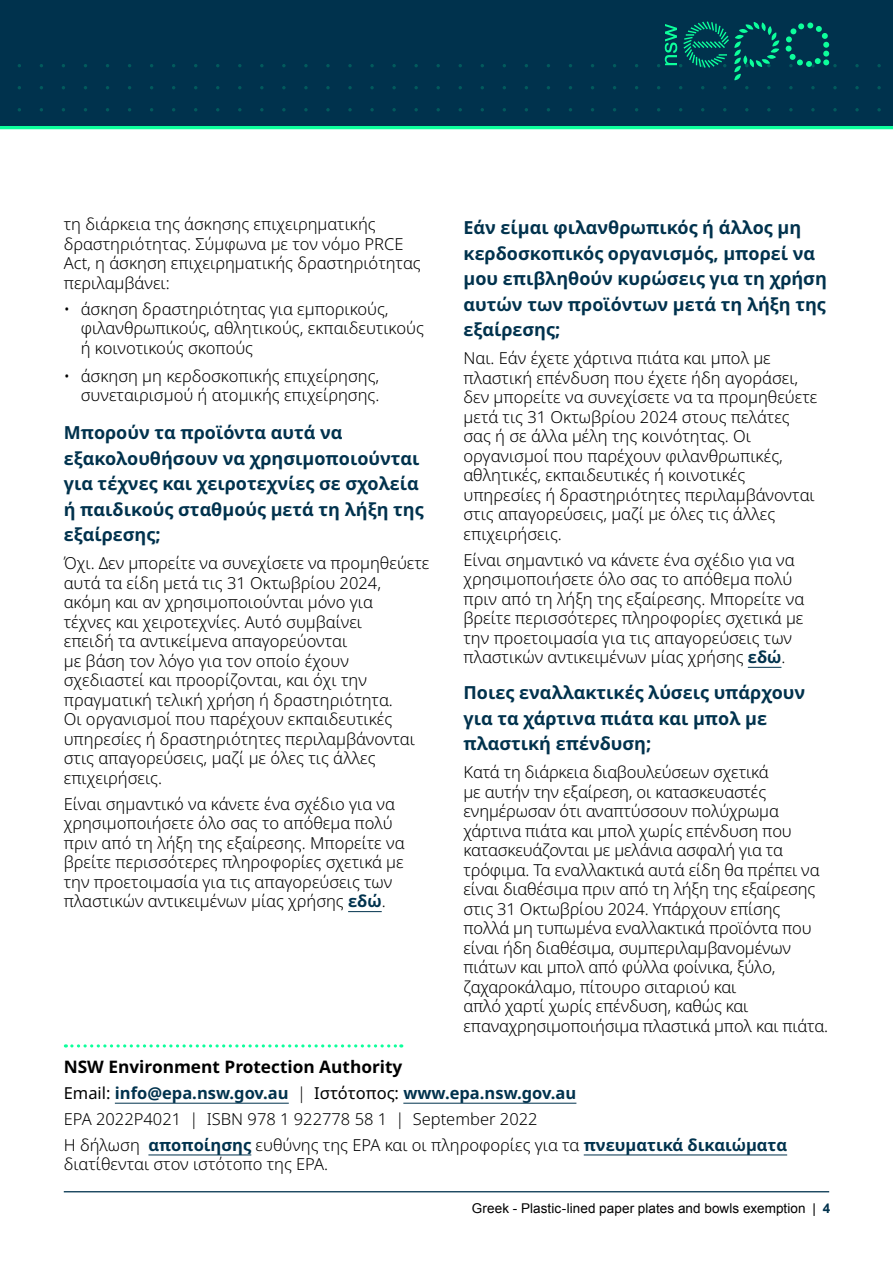
<style>
.page{position:relative;width:893px;height:1263px;background:#fff}
.page>*{position:absolute;margin:0;border:0;box-sizing:border-box;transform-origin:0 0}
.H3__Blue{font:700 18px/25.5px "Noto Sans";color:#00324d}
.t1{font:700 17.25px "Noto Sans";color:#000}
.Body{font:300 16.5px/19.5px "Noto Sans";color:#000}
.Body-2{font:700 16.5px "Noto Sans";color:#00324d}
.t2{font:13.5px "Arial";letter-spacing:.005em;color:#000}
.s1{font-weight:700;color:#00324d}
.s2{font-weight:400;color:#000}
.s3{font-weight:300;color:#000}
</style>
<div class="page">
<hr style="left:0;top:125px;width:893px;height:4px;background:#0dff9c">
<div style="left:0;top:0;width:893px;height:126px;background:#00324d"></div>
<svg style="left:17px;top:58px;width:864px;height:54px"></svg>
<hr style="left:64px;top:1191px;width:765px;height:1px;background:#00324d">
<svg style="left:665px;top:21px;width:164px;height:59px"></svg>
<hr style="left:348px;top:911px;width:34px;height:1px;background:#00324d">
<hr style="left:748px;top:667px;width:33px;height:1px;background:#00324d">
<svg style="left:72px;top:1044px;width:330px;height:3px"></svg>
<hr style="left:115px;top:1103px;width:174px;height:1px;background:#00324d">
<hr style="left:403px;top:1103px;width:173px;height:1px;background:#00324d">
<hr style="left:148px;top:1155px;width:103px;height:1px;background:#00324d">
<hr style="left:584px;top:1155px;width:203px;height:1px;background:#00324d">
<p class="Body" style="left:64px;top:215px;width:358px">τη διάρκεια της άσκησης επιχειρηματικής δραστηριότητας. Σύμφωνα με τον νόμο PRCE Act, η άσκηση επιχειρηματικής δραστηριότητας περιλαμβάνει:</p>
<p class="Body" style="left:81px;top:299px;width:345px;text-indent:-17px">• άσκηση δραστηριότητας για εμπορικούς, φιλανθρωπικούς, αθλητικούς, εκπαιδευτικούς ή κοινοτικούς σκοπούς</p>
<p class="Body" style="left:64px;top:366px;width:317px;text-align:right">• άσκηση μη κερδοσκοπικής επιχείρησης, συνεταιρισμού ή ατομικής επιχείρησης.</p>
<h3 class="H3__Blue" style="left:64px;top:421px;width:361px">Μπορούν τα προϊόντα αυτά να εξακολουθήσουν να χρησιμοποιούνται για τέχνες και χειροτεχνίες σε σχολεία ή παιδικούς σταθμούς μετά τη λήξη της εξαίρεσης;</h3>
<p class="Body" style="left:64px;top:554px;width:367px">Όχι. Δεν μπορείτε να συνεχίσετε να προμηθεύετε αυτά τα είδη μετά τις 31 Οκτωβρίου 2024, ακόμη και αν χρησιμοποιούνται μόνο για<br>τέχνες και χειροτεχνίες. Αυτό συμβαίνει<br>επειδή τα αντικείμενα απαγορεύονται<br>με βάση τον λόγο για τον οποίο έχουν σχεδιαστεί και προορίζονται, και όχι την πραγματική τελική χρήση ή δραστηριότητα.<br>Οι οργανισμοί που παρέχουν εκπαιδευτικές υπηρεσίες ή δραστηριότητες περιλαμβάνονται στις απαγορεύσεις, μαζί με όλες τις άλλες επιχειρήσεις.</p>
<p class="Body" style="left:64px;top:794px;width:342px">Είναι σημαντικό να κάνετε ένα σχέδιο για να χρησιμοποιήσετε όλο σας το απόθεμα πολύ πριν από τη λήξη της εξαίρεσης. Μπορείτε να βρείτε περισσότερες πληροφορίες σχετικά με την προετοιμασία για τις απαγορεύσεις των πλαστικών αντικειμένων μίας χρήσης <span class="s1">εδώ</span>.</p>
<h3 class="H3__Blue" style="left:463px;top:215px;width:365px">Εάν είμαι φιλανθρωπικός ή άλλος μη κερδοσκοπικός οργανισμός, μπορεί να μου επιβληθούν κυρώσεις για τη χρήση αυτών των προϊόντων μετά τη λήξη της εξαίρεσης;</h3>
<p class="Body" style="left:463px;top:349px;width:355px">Ναι. Εάν έχετε χάρτινα πιάτα και μπολ με πλαστική επένδυση που έχετε ήδη αγοράσει, δεν μπορείτε να συνεχίσετε να τα προμηθεύετε μετά τις 31 Οκτωβρίου 2024 στους πελάτες σας ή σε άλλα μέλη της κοινότητας. Οι οργανισμοί που παρέχουν φιλανθρωπικές, αθλητικές, εκπαιδευτικές ή κοινοτικές υπηρεσίες ή δραστηριότητες περιλαμβάνονται στις απαγορεύσεις, μαζί με όλες τις άλλες επιχειρήσεις.</p>
<p class="Body" style="left:463px;top:550px;width:342px">Είναι σημαντικό να κάνετε ένα σχέδιο για να χρησιμοποιήσετε όλο σας το απόθεμα πολύ πριν από τη λήξη της εξαίρεσης. Μπορείτε να βρείτε περισσότερες πληροφορίες σχετικά με την προετοιμασία για τις απαγορεύσεις των πλαστικών αντικειμένων μίας χρήσης <span class="s1">εδώ</span>.</p>
<h3 class="H3__Blue" style="left:463px;top:680px;width:343px">Ποιες εναλλακτικές λύσεις υπάρχουν για τα χάρτινα πιάτα και μπολ με πλαστική επένδυση;</h3>
<p class="Body" style="left:463px;top:763px;width:366px">Κατά τη διάρκεια διαβουλεύσεων σχετικά<br>με αυτήν την εξαίρεση, οι κατασκευαστές ενημέρωσαν ότι αναπτύσσουν πολύχρωμα χάρτινα πιάτα και μπολ χωρίς επένδυση που κατασκευάζονται με μελάνια ασφαλή για τα τρόφιμα. Τα εναλλακτικά αυτά είδη θα πρέπει να είναι διαθέσιμα πριν από τη λήξη της εξαίρεσης στις 31 Οκτωβρίου 2024. Υπάρχουν επίσης πολλά μη τυπωμένα εναλλακτικά προϊόντα που είναι ήδη διαθέσιμα, συμπεριλαμβανομένων πιάτων και μπολ από φύλλα φοίνικα, ξύλο, ζαχαροκάλαμο, πίτουρο σιταριού και<br>απλό χαρτί χωρίς επένδυση, καθώς και επαναχρησιμοποιήσιμα πλαστικά μπολ και πιάτα.</p>
<p class="t1" style="left:64px;top:1054px;width:340px">NSW Environment Protection Authority</p>
<p class="Body-2" style="left:64px;top:1081px;width:514px"><span class="s2">Email:</span> info@epa.nsw.gov.au <span class="s3">|</span> <span class="s2">Ιστότοπος:</span> www.epa.nsw.gov.au</p>
<p class="Body" style="left:64px;top:1109px;width:475px">EPA 2022P4021 | ISBN 978 1 922778 58 1 | September 2022</p>
<p class="Body" style="left:64px;top:1135px;width:725px">Η δήλωση <span class="s1">αποποίησης</span> ευθύνης της EPA και οι πληροφορίες για τα <span class="s1">πνευματικά δικαιώματα </span>διατίθενται στον ιστότοπο της EPA.</p>
<p class="t2" style="left:472px;top:1200px;width:360px">Greek - Plastic-lined paper plates and bowls exemption | <span class="s1">4</span></p>
</div>
